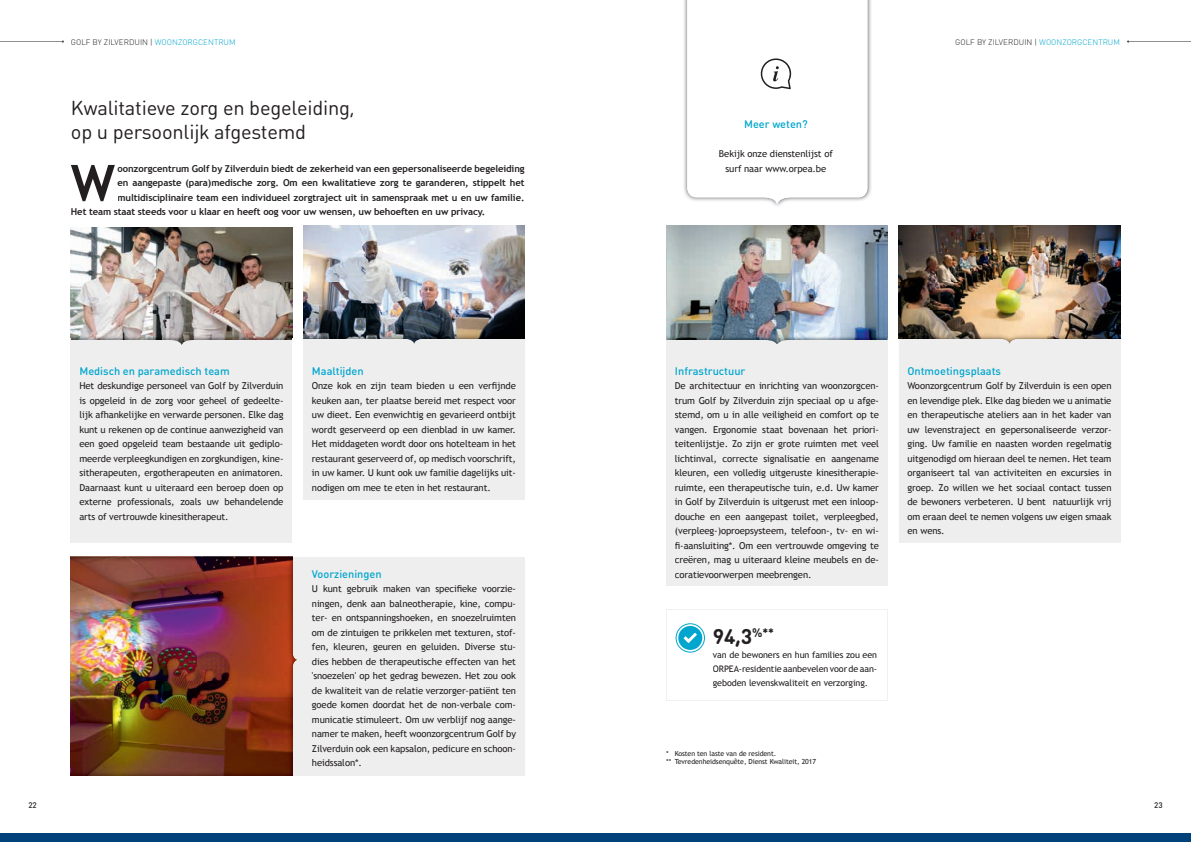
<style>
.page{position:relative;width:1191px;height:842px;background:#fff}
.page>*{position:absolute;margin:0;border:0;box-sizing:border-box;transform-origin:0 0}
.t1{font:700 50px "Trebuchet MS";color:#231f20}
.t2{font:700 21px "DIN Round Pro";color:#231f20}
.t3{font:20px/24px "DIN Round Pro";letter-spacing:-.01em;color:#231f20}
.t4{font:500 11px "DIN Round Pro";color:#00a6cd}
.t5{font:9.5px/14.5px "Trebuchet MS";letter-spacing:-.01em;color:#231f20;text-align:justify}
.t6{font:700 9.5px "Trebuchet MS";letter-spacing:-.01em;color:#231f20}
.t7{font:9px/14px "Trebuchet MS";letter-spacing:-.01em;color:#231f20;text-align:justify}
.t8{font:300 8px "DIN Round Pro";letter-spacing:.005em;color:#231f20}
.t9{font:500 8px "DIN Round Pro";color:#231f20}
.t10{font:7px/8.4px "Trebuchet MS";letter-spacing:-.01em;color:#231f20}
.s1{color:#00a6cd}
</style>
<div class="page">
<div style="left:666px;top:338px;width:221px;height:248px;background:#eeeeef"></div>
<div style="left:899px;top:338px;width:221px;height:205px;background:#eeeeef"></div>
<div style="left:292px;top:557px;width:232px;height:219px;background:#eeeeef"></div>
<div style="left:71px;top:338px;width:221px;height:205px;background:#eeeeef"></div>
<img style="left:71px;top:227px;width:221px;height:111px">
<img style="left:71px;top:338px;width:122px;height:7px">
<img style="left:666px;top:226px;width:221px;height:118px">
<div style="left:303px;top:338px;width:221px;height:161px;background:#eeeeef"></div>
<img style="left:303px;top:226px;width:221px;height:112px">
<img style="left:303px;top:338px;width:121px;height:6px">
<img style="left:899px;top:226px;width:221px;height:112px">
<img style="left:899px;top:338px;width:120px;height:6px">
<img style="left:684px;top:0;width:187px;height:206px">
<svg style="left:687px;top:0;width:180px;height:205px"></svg>
<div style="left:719px;top:150px;width:114px;height:9px;background:#fff"></div>
<div style="left:726px;top:165px;width:100px;height:9px;background:#fff"></div>
<svg style="left:666px;top:610px;width:221px;height:91px"></svg>
<img style="left:71px;top:557px;width:226px;height:219px">
<svg style="left:0;top:41px;width:64px;height:2px"></svg>
<svg style="left:1127px;top:41px;width:64px;height:2px"></svg>
<div style="left:0;top:833px;width:1191px;height:9px;background:#004279"></div>
<p class="t8" style="left:71px;top:36px;width:166px">GOLF BY ZILVERDUIN | <span class="s1">WOONZORGCENTRUM</span></p>
<p class="t8" style="left:955px;top:36px;width:166px">GOLF BY ZILVERDUIN | <span class="s1">WOONZORGCENTRUM</span></p>
<h3 class="t3" style="left:71px;top:95px;width:285px">Kwalitatieve zorg en begeleiding, op u persoonlijk afgestemd</h3>
<h1 class="t1" style="left:71px;top:152px;width:46px">W</h1>
<p class="t6" style="left:117px;top:162px;width:409px">oonzorgcentrum Golf by Zilverduin biedt de zekerheid van een gepersonaliseerde begeleiding</p>
<p class="t6" style="left:117px;top:177px;width:408px">en aangepaste (para)medische zorg. Om een kwalitatieve zorg te garanderen, stippelt het</p>
<p class="t6" style="left:117px;top:191px;width:408px">multidisciplinaire team een individueel zorgtraject uit in samenspraak met u en uw familie.</p>
<p class="t6" style="left:71px;top:206px;width:416px">Het team staat steeds voor u klaar en heeft oog voor uw wensen, uw behoeften en uw privacy.</p>
<p class="t4" style="left:79px;top:363px;width:152px">Medisch en paramedisch team</p>
<p class="t5" style="left:79px;top:379px;width:206px">Het deskundige personeel van Golf by Zilverduin is opgeleid in de zorg voor geheel of gedeelte&shy;lijk afhankelijke en verwarde personen. Elke dag kunt u rekenen op de continue aanwezigheid van een goed opgeleid team bestaande uit gediplo&shy;meerde verpleegkundigen en zorgkundigen, kine&shy;sitherapeuten, ergotherapeuten en animatoren.<br>Daarnaast kunt u uiteraard een beroep doen op externe professionals, zoals uw behandelende arts of vertrouwde kinesitherapeut.</p>
<p class="t4" style="left:312px;top:363px;width:53px">Maaltijden</p>
<p class="t5" style="left:312px;top:379px;width:206px">Onze kok en zijn team bieden u een verfijnde keuken aan, ter plaatse bereid met respect voor uw dieet. Een evenwichtig en gevarieerd ontbijt wordt geserveerd op een dienblad in uw kamer.<br>Het middageten wordt door ons hotelteam in het restaurant geserveerd of, op medisch voorschrift, in uw kamer. U kunt ook uw familie dagelijks uit&shy;nodigen om mee te eten in het restaurant.</p>
<p class="t4" style="left:312px;top:566px;width:71px">Voorzieningen</p>
<p class="t5" style="left:312px;top:582px;width:206px">U kunt gebruik maken van specifieke voorzie&shy;ningen, denk aan balneotherapie, kine, compu&shy;ter- en ontspanningshoeken, en snoezelruimten om de zintuigen te prikkelen met texturen, stof&shy;fen, kleuren, geuren en geluiden. Diverse stu&shy;dies hebben de therapeutische effecten van het 'snoezelen' op het gedrag bewezen. Het zou ook de kwaliteit van de relatie verzorger-patiënt ten goede komen doordat het de non-verbale com&shy;municatie stimuleert. Om uw verblijf nog aange&shy;namer te maken, heeft woonzorgcentrum Golf by Zilverduin ook een kapsalon, pedicure en schoon&shy;heidssalon*.</p>
<p class="t4" style="left:744px;top:117px;width:65px">Meer weten?</p>
<p class="t5" style="left:719px;top:147px;width:115px;text-align:center">Bekijk onze dienstenlijst of surf naar www.orpea.be</p>
<p class="t4" style="left:675px;top:363px;width:72px">Infrastructuur</p>
<p class="t5" style="left:675px;top:379px;width:206px">De architectuur en inrichting van woonzorgcen&shy;trum Golf by Zilverduin zijn speciaal op u afge&shy;stemd, om u in alle veiligheid en comfort op te vangen. Ergonomie staat bovenaan het priori&shy;teitenlijstje. Zo zijn er grote ruimten met veel lichtinval, correcte signalisatie en aangename kleuren, een volledig uitgeruste kinesitherapie&shy;ruimte, een therapeutische tuin, e.d. Uw kamer in Golf by Zilverduin is uitgerust met een inloop&shy;douche en een aangepast toilet, verpleegbed, (verpleeg-)oproepsysteem, telefoon-, tv- en wi&shy;fi-aansluiting*. Om een vertrouwde omgeving te creëren, mag u uiteraard kleine meubels en de&shy;coratievoorwerpen meebrengen.</p>
<h2 class="t2" style="left:713px;top:621px;width:63px">94,3<sup>%**</sup></h2>
<p class="t7" style="left:713px;top:647px;width:166px">van de bewoners en hun families zou een ORPEA-residentie aanbevelen voor de aan&shy;geboden levenskwaliteit en verzorging.</p>
<p class="t10" style="left:666px;top:749px;width:151px">* Kosten ten laste van de resident.<br>** Tevredenheidsenquête, Dienst Kwaliteit, 2017</p>
<p class="t4" style="left:907px;top:363px;width:95px">Ontmoetingsplaats</p>
<p class="t5" style="left:907px;top:379px;width:206px">Woonzorgcentrum Golf by Zilverduin is een open en levendige plek. Elke dag bieden we u animatie en therapeutische ateliers aan in het kader van uw levenstraject en gepersonaliseerde verzor&shy;ging. Uw familie en naasten worden regelmatig uitgenodigd om hieraan deel te nemen. Het team organiseert tal van activiteiten en excursies in groep. Zo willen we het sociaal contact tussen de bewoners verbeteren. U bent natuurlijk vrij om eraan deel te nemen volgens uw eigen smaak en wens.</p>
<p class="t9" style="left:28px;top:800px;width:10px">22</p>
<p class="t9" style="left:1154px;top:800px;width:10px">23</p>
</div>
